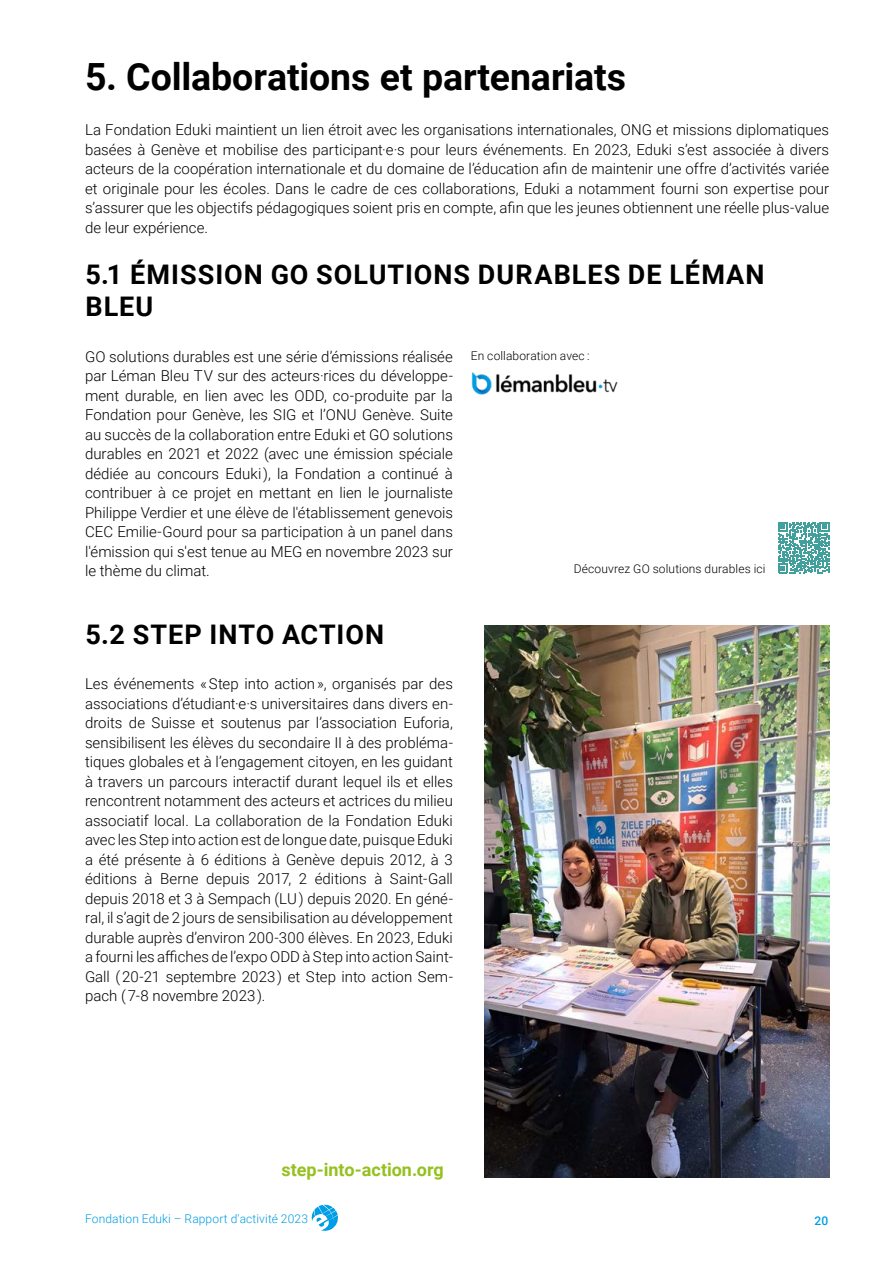
<style>
.page{position:relative;width:893px;height:1263px;background:#fff}
.page>*{position:absolute;margin:0;border:0;box-sizing:border-box;transform-origin:0 0}
.t1{font:700 37.5px "Roboto";letter-spacing:-.005em;color:#000}
.t2{font:700 27px/31.5px "Roboto";letter-spacing:.035em;color:#000}
.t3{font:700 18px "Roboto";color:#95c11f}
.t4{font:300 15px/19.5px "Roboto";color:#000;text-align:justify}
.t5{font:300 12px "Roboto";letter-spacing:.01em;color:#000}
.t6{font:300 12px "Roboto";letter-spacing:.01em;color:#009ce0}
.t7{font:500 12px "Roboto";color:#009ee4}
</style>
<div class="page">
<svg style="left:311px;top:1204px;width:27px;height:27px"></svg>
<svg style="left:778px;top:522px;width:51px;height:51px"></svg>
<img style="left:471px;top:372px;width:147px;height:23px">
<img style="left:484px;top:625px;width:345px;height:553px">
<h1 class="t1" style="left:85px;top:62px;width:542px">5. Collaborations et partenariats</h1>
<p class="t4" style="left:85px;top:120px;width:746px">La Fondation Eduki maintient un lien étroit avec les organisations internationales, ONG et missions diplomatiques basées à Genève et mobilise des participant·e·s pour leurs événements. En 2023, Eduki s’est associée à divers acteurs de la coopération internationale et du domaine de l’éducation afin de maintenir une offre d’activités variée et originale pour les écoles. Dans le cadre de ces collaborations, Eduki a notamment fourni son expertise pour s’assurer que les objectifs pédagogiques soient pris en compte, afin que les jeunes obtiennent une réelle plus-value de leur expérience.</p>
<h2 class="t2" style="left:86px;top:258px;width:680px">5.1 ÉMISSION GO SOLUTIONS DURABLES DE LÉMAN<br>BLEU</h2>
<p class="t4" style="left:85px;top:346px;width:369px">GO solutions durables est une série d’émissions réalisée par Léman Bleu TV sur des acteurs·rices du développe&shy;ment durable, en lien avec les ODD, co-produite par la Fondation pour Genève, les SIG et l’ONU Genève. Suite au succès de la collaboration entre Eduki et GO solutions durables en 2021 et 2022 (avec une émission spéciale dédiée au concours Eduki ), la Fondation a continué à contribuer à ce projet en mettant en lien le journaliste Philippe Verdier et une élève de l'établissement genevois CEC Emilie-Gourd pour sa participation à un panel dans l'émission qui s'est tenue au MEG en novembre 2023 sur le thème du climat.</p>
<p class="t5" style="left:471px;top:347px;width:120px">En collaboration avec :</p>
<p class="t5" style="left:574px;top:560px;width:193px">Découvrez GO solutions durables ici</p>
<h2 class="t2" style="left:86px;top:621px;width:300px">5.2 STEP INTO ACTION</h2>
<p class="t4" style="left:85px;top:674px;width:369px">Les événements « Step into action », organisés par des associations d’étudiant·e·s universitaires dans divers en&shy;droits de Suisse et soutenus par l’association Euforia, sensibilisent les élèves du secondaire II à des probléma&shy;tiques globales et à l’engagement citoyen, en les guidant à travers un parcours interactif durant lequel ils et elles rencontrent notamment des acteurs et actrices du milieu associatif local. La collaboration de la Fondation Eduki avec les Step into action est de longue date, puisque Eduki a été présente à 6 éditions à Genève depuis 2012, à 3 éditions à Berne depuis 2017, 2 éditions à Saint-Gall depuis 2018 et 3 à Sempach (LU ) depuis 2020. En géné&shy;ral, il s’agit de 2 jours de sensibilisation au développement durable auprès d’environ 200-300 élèves. En 2023, Eduki a fourni les affiches de l’expo ODD à Step into action Saint-Gall ( 20-21 septembre 2023 ) et Step into action Sem&shy;pach ( 7-8 novembre 2023 ).</p>
<p class="t3" style="left:281px;top:1157px;width:164px">step-into-action.org</p>
<p class="t6" style="left:85px;top:1214px;width:225px">Fondation Eduki – Rapport d'activité 2023</p>
<p class="t7" style="left:815px;top:1216px;width:15px">20</p>
</div>
